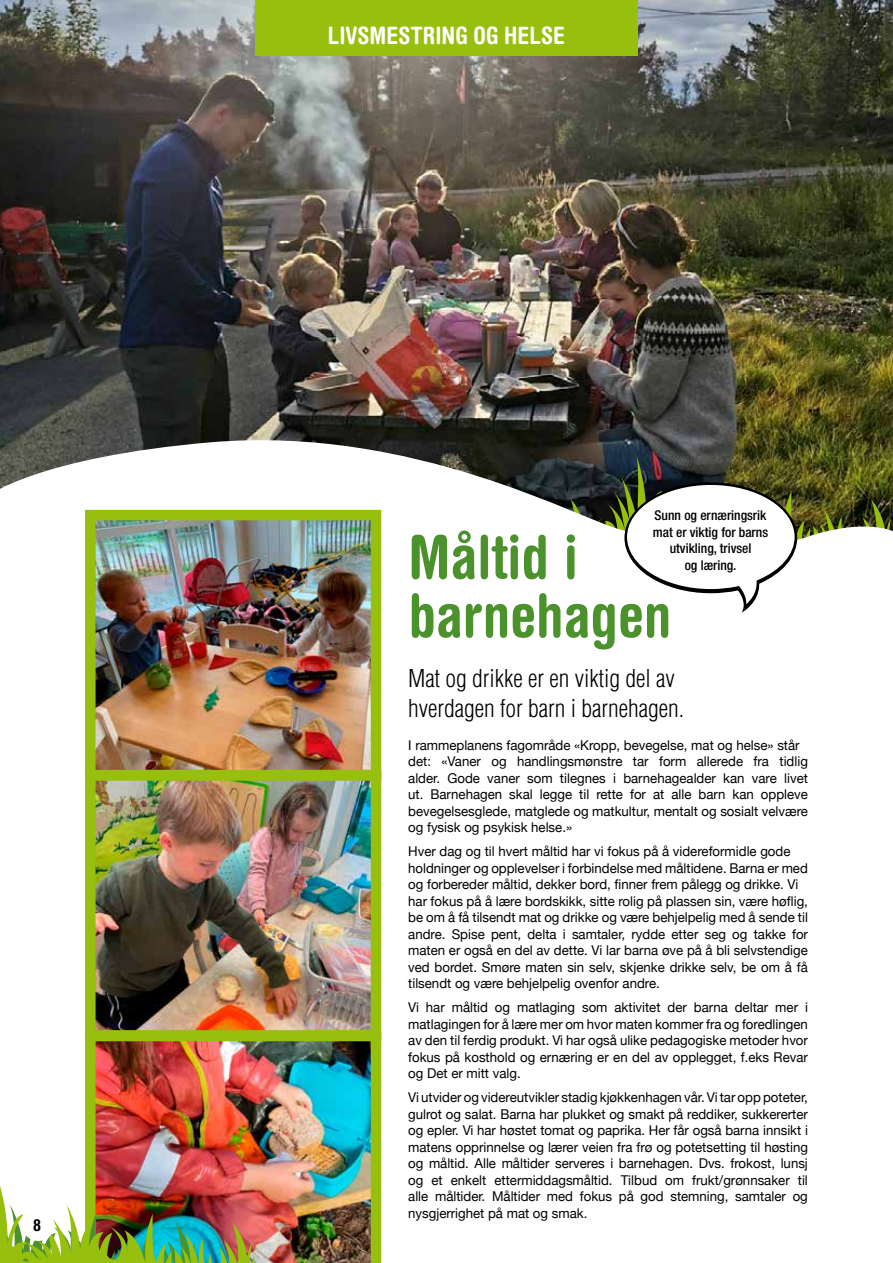
<style>
.page{position:relative;width:893px;height:1263px;background:#fff}
.page>*{position:absolute;margin:0;border:0;box-sizing:border-box;transform-origin:0 0}
.t1{font:700 condensed 60px/58.5px "Helvetica Rounded";color:#4c922c}
.t2{font:300 condensed 24px/30px "Helvetica";color:#000}
.t3{font:700 condensed 24px "Helvetica Rounded";color:#fff}
.t4{font:700 condensed 16.5px "Helvetica Rounded";color:#000}
.t5{font:13.5px/16.5px "Helvetica Neue";color:#000}
.t6{font:500 condensed 13.5px/16.5px "Helvetica Neue";color:#000;text-align:center}
</style>
<div class="page">
<img style="left:0;top:0;width:893px;height:425px">
<svg style="left:0;top:425px;width:893px;height:117px"></svg>
<img style="left:80px;top:505px;width:307px;height:260px">
<img style="left:85px;top:765px;width:297px;height:260px">
<img style="left:85px;top:1025px;width:297px;height:238px">
<img style="left:0;top:1178px;width:254px;height:85px">
<div style="left:255px;top:0;width:383px;height:55px;background:#97bf0d"></div>
<svg style="left:624px;top:482px;width:173px;height:131px"></svg>
<div style="left:22px;top:1208px;width:33px;height:33px;background:#fff;border-radius:50%"></div>
<p class="t4" style="left:33px;top:1215px;width:9px">8</p>
<h2 class="t3" style="left:328px;top:21px;width:239px">LIVSMESTRING OG HELSE</h2>
<p class="t6" style="left:653px;top:507px;width:117px">Sunn og ernæringsrik mat er viktig for barns utvikling, trivsel<br>og læring.</p>
<h1 class="t1" style="left:408px;top:527px;width:265px">Måltid i barnehagen</h1>
<h2 class="t2" style="left:408px;top:663px;width:277px">Mat og drikke er en viktig del av hverdagen for barn i barnehagen.</h2>
<p class="t5" style="left:408px;top:737px;width:401px">I rammeplanens fagområde «Kropp, bevegelse, mat og helse» står det: «Vaner og handlingsmønstre tar form allerede fra tidlig alder. Gode vaner som tilegnes i barnehagealder kan vare livet ut. Barnehagen skal legge til rette for at alle barn kan oppleve bevegelsesglede, matglede og matkultur, mentalt og sosialt velvære og fysisk og psykisk helse.»</p>
<p class="t5" style="left:408px;top:844px;width:401px">Hver dag og til hvert måltid har vi fokus på å videreformidle gode holdninger og opplevelser i forbindelse med måltidene. Barna er med og forbereder måltid, dekker bord, finner frem pålegg og drikke. Vi har fokus på å lære bordskikk, sitte rolig på plassen sin, være høflig, be om å få tilsendt mat og drikke og være behjelpelig med å sende til andre. Spise pent, delta i samtaler, rydde etter seg og takke for maten er også en del av dette. Vi lar barna øve på å bli selvstendige ved bordet. Smøre maten sin selv, skjenke drikke selv, be om å få tilsendt og være behjelpelig ovenfor andre.</p>
<p class="t5" style="left:408px;top:1000px;width:401px;text-align:justify">Vi har måltid og matlaging som aktivitet der barna deltar mer i matlagingen for å lære mer om hvor maten kommer fra og foredlingen av den til ferdig produkt. Vi har også ulike pedagogiske metoder hvor fokus på kosthold og ernæring er en del av opplegget, f.eks Revar og Det er mitt valg.</p>
<p class="t5" style="left:408px;top:1090px;width:401px;text-align:justify">Vi utvider og videreutvikler stadig kjøkkenhagen vår. Vi tar opp poteter, gulrot og salat. Barna har plukket og smakt på reddiker, sukkererter og epler. Vi har høstet tomat og paprika. Her får også barna innsikt i matens opprinnelse og lærer veien fra frø og potetsetting til høsting og måltid. Alle måltider serveres i barnehagen. Dvs. frokost, lunsj og et enkelt ettermiddagsmåltid. Tilbud om frukt/grønnsaker til alle måltider. Måltider med fokus på god stemning, samtaler og nysgjerrighet på mat og smak.</p>
</div>
